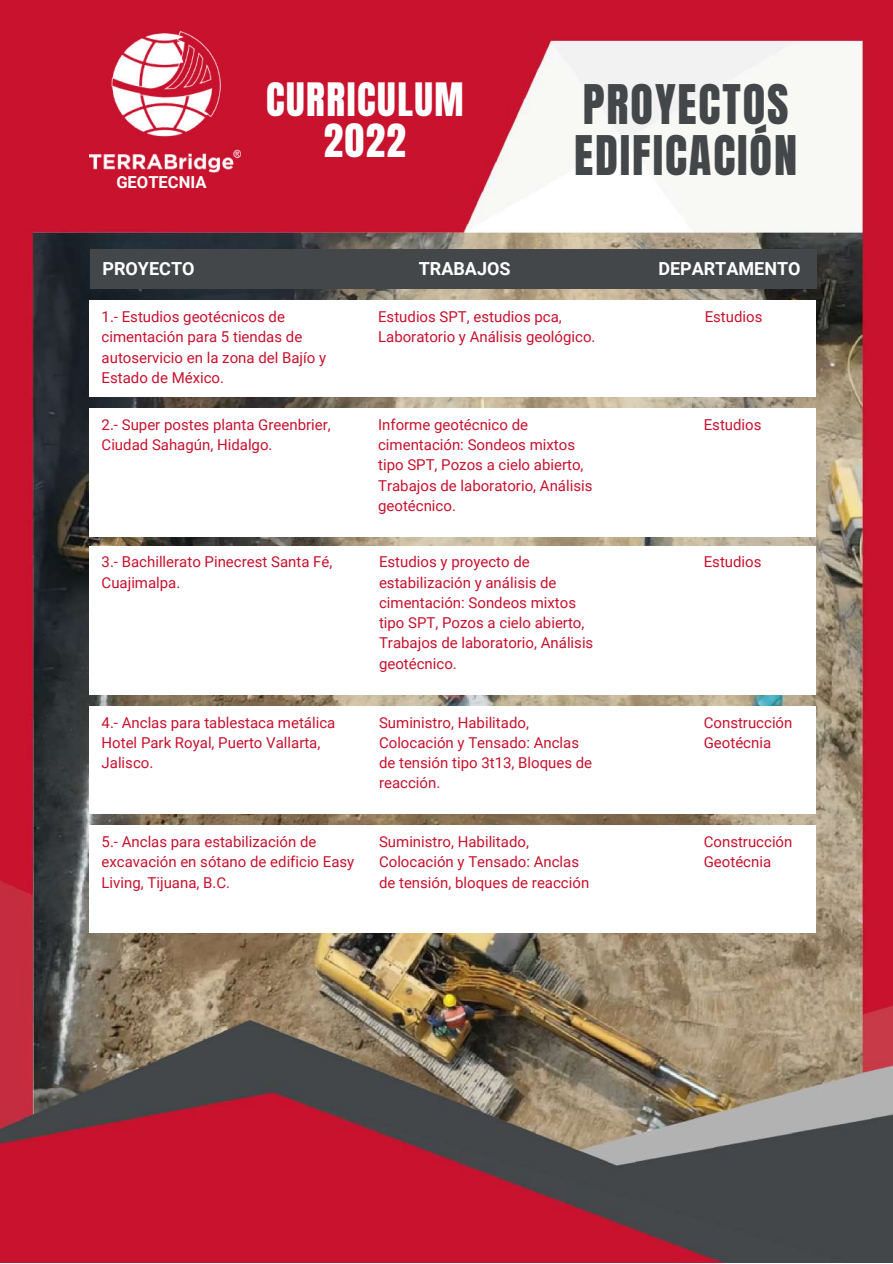
<style>
.page{position:relative;width:893px;height:1264px;background:#fff}
.page>*{position:absolute;margin:0;border:0;box-sizing:border-box;transform-origin:0 0}
.t1{font:46.5px/50.6px "Anton";letter-spacing:.04em;color:#44474a}
.t2{font:39.15px/41.5px "Anton";letter-spacing:.04em;color:#fff;text-align:center}
.t3{font:700 18px "Roboto";color:#fff}
.t4{font:700 16.5px "Roboto";color:#fff}
.t5{font:15px/20.2px "Roboto";color:#c8112d}
</style>
<div class="page">
<img style="left:0;top:0;width:892px;height:1262px">
<img style="left:89px;top:31px;width:151px;height:142px">
<div style="left:90px;top:249px;width:726px;height:39px;background:#44474a"></div>
<div style="left:89px;top:300px;width:726px;height:97px;background:#fff"></div>
<div style="left:89px;top:408px;width:726px;height:128px;background:#fff"></div>
<div style="left:89px;top:546px;width:726px;height:148px;background:#fff"></div>
<div style="left:89px;top:706px;width:726px;height:107px;background:#fff"></div>
<div style="left:89px;top:825px;width:726px;height:108px;background:#fff"></div>
<p class="t4" style="left:116px;top:173px;width:92px">GEOTECNIA</p>
<h2 class="t2" style="left:266px;top:79px;width:199px">CURRICULUM<br>2022</h2>
<h1 class="t1" style="left:574px;top:80px;width:224px">PROYECTOS<br>EDIFICACIÓN</h1>
<p class="t3" style="left:102px;top:258px;width:93px">PROYECTO</p>
<p class="t3" style="left:419px;top:259px;width:93px">TRABAJOS</p>
<p class="t3" style="left:658px;top:259px;width:144px">DEPARTAMENTO</p>
<p class="t5" style="left:102px;top:307px;width:226px">1.- Estudios geotécnicos de cimentación para 5 tiendas de autoservicio en la zona del Bajío y<br>Estado de México.</p>
<p class="t5" style="left:378px;top:307px;width:219px">Estudios SPT, estudios pca,<br>Laboratorio y Análisis geológico.</p>
<p class="t5" style="left:102px;top:415px;width:231px">2.- Super postes planta Greenbrier,<br>Ciudad Sahagún, Hidalgo.</p>
<p class="t5" style="left:378px;top:415px;width:216px">Informe geotécnico de cimentación: Sondeos mixtos tipo SPT, Pozos a cielo abierto,<br>Trabajos de laboratorio, Análisis geotécnico.</p>
<p class="t5" style="left:704px;top:307px;width:59px">Estudios</p>
<p class="t5" style="left:703px;top:415px;width:59px">Estudios</p>
<p class="t5" style="left:102px;top:552px;width:232px">3.- Bachillerato Pinecrest Santa Fé,<br>Cuajimalpa.</p>
<p class="t5" style="left:379px;top:552px;width:216px">Estudios y proyecto de estabilización y análisis de cimentación: Sondeos mixtos tipo SPT, Pozos a cielo abierto,<br>Trabajos de laboratorio, Análisis geotécnico.</p>
<p class="t5" style="left:703px;top:552px;width:59px">Estudios</p>
<p class="t5" style="left:102px;top:712px;width:235px">4.- Anclas para tablestaca metálica<br>Hotel Park Royal, Puerto Vallarta,<br>Jalisco.</p>
<p class="t5" style="left:379px;top:712px;width:215px">Suministro, Habilitado,<br>Colocación y Tensado: Anclas de tensión tipo 3t13, Bloques de reacción.</p>
<p class="t5" style="left:703px;top:712px;width:90px">Construcción<br>Geotécnia</p>
<p class="t5" style="left:102px;top:832px;width:254px">5.- Anclas para estabilización de excavación en sótano de edificio Easy<br>Living, Tijuana, B.C.</p>
<p class="t5" style="left:379px;top:832px;width:212px">Suministro, Habilitado,<br>Colocación y Tensado: Anclas de tensión, bloques de reacción</p>
<p class="t5" style="left:703px;top:832px;width:90px">Construcción<br>Geotécnia</p>
</div>
